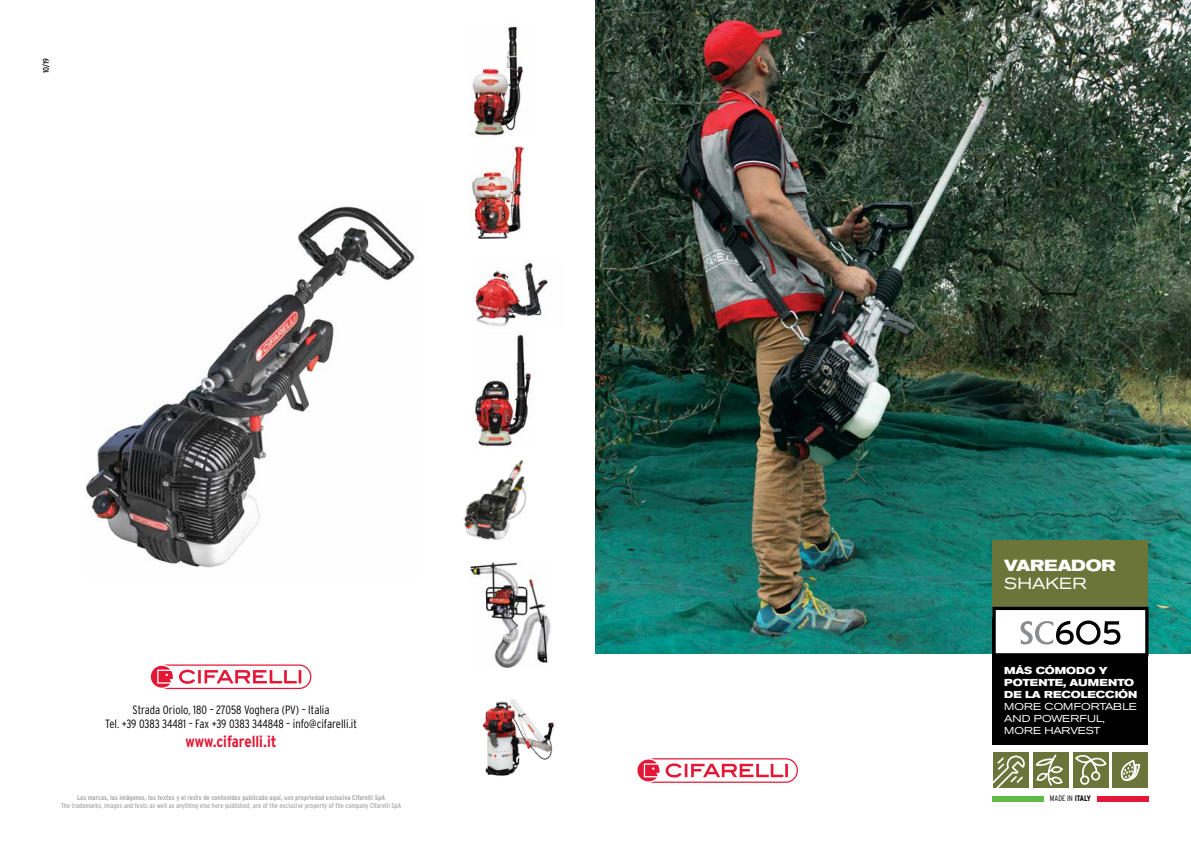
<style>
.page{position:relative;width:1191px;height:842px;background:#fff}
.page>*{position:absolute;margin:0;border:0;box-sizing:border-box;transform-origin:0 0}
.t1{font:700 condensed 16px "Interstate";color:#e31837}
.t2{font:700 expanded 16px "Akzidenz Grotesk BE";letter-spacing:-.01em;color:#fff}
.t3{font:expanded 16px "Akzidenz Grotesk BE";letter-spacing:.02em;color:#fff}
.t4{font:300 condensed 12px/14.4px "Interstate";color:#000;text-align:center}
.t5{font:700 expanded 10px/12px "Akzidenz Grotesk BE";color:#fff}
.t6{font:expanded 10px/12px "Akzidenz Grotesk BE";color:#fff}
.t7{font:300 condensed 8px "Interstate";color:#000}
.t8{font:condensed 8px "Interstate";color:#000}
.t9{font:condensed 7px "Interstate";color:#a7a9ac}
.t10{font:700 condensed 7px "Interstate";color:#a7a9ac}
.s1{font-weight:700}
</style>
<div class="page">
<img style="left:595px;top:0;width:596px;height:653px">
<div style="left:992px;top:619px;width:156px;height:126px;background:#000"></div>
<div style="left:992px;top:540px;width:156px;height:71px;background:#6b7439"></div>
<div style="left:994px;top:608px;width:152px;height:47px;background:#fff"></div>
<div style="left:992px;top:607px;width:156px;height:49px;border:3px solid #000"></div>
<div style="left:992px;top:796px;width:52px;height:5px;background:#62bb46"></div>
<div style="left:1096px;top:796px;width:52px;height:5px;background:#e31837"></div>
<svg style="left:637px;top:758px;width:161px;height:25px"></svg>
<svg style="left:1020px;top:620px;width:100px;height:25px"></svg>
<div style="left:1073px;top:752px;width:35px;height:36px;background:#6b7439"></div>
<svg style="left:1075px;top:755px;width:32px;height:30px"></svg>
<div style="left:993px;top:752px;width:35px;height:36px;background:#6b7439"></div>
<svg style="left:993px;top:755px;width:31px;height:32px"></svg>
<div style="left:1032px;top:752px;width:36px;height:36px;background:#6b7439"></div>
<div style="left:1112px;top:752px;width:36px;height:36px;background:#6b7439"></div>
<svg style="left:1120px;top:761px;width:21px;height:20px"></svg>
<svg style="left:1035px;top:754px;width:28px;height:32px"></svg>
<img style="left:86px;top:206px;width:329px;height:362px">
<svg style="left:151px;top:664px;width:160px;height:25px"></svg>
<img style="left:474px;top:334px;width:58px;height:114px">
<img style="left:473px;top:262px;width:75px;height:65px">
<img style="left:463px;top:459px;width:64px;height:81px">
<img style="left:470px;top:145px;width:53px;height:94px">
<img style="left:471px;top:26px;width:53px;height:111px">
<img style="left:482px;top:698px;width:72px;height:79px">
<img style="left:471px;top:562px;width:80px;height:105px">
<p class="t8" style="left:42px;top:73px;width:16px;rotate:-90deg">10/19</p>
<h2 class="t4" style="left:105px;top:702px;width:253px">Strada Oriolo, 180 – 27058 Voghera (PV) – Italia<br>Tel. +39 0383 34481 – Fax +39 0383 344848 – info@cifarelli.it</h2>
<h1 class="t1" style="left:185px;top:732px;width:93px">www.cifarelli.it</h1>
<p class="t10" style="left:77px;top:793px;width:309px">Las marcas, las imágenes, los textos y el resto de contenidos publicado aquí, son propriedad exclusiva Cifarelli SpA</p>
<p class="t9" style="left:61px;top:802px;width:341px">The trademarks, images and texts as well as anything else here published, are of the exclusive property of the company Cifarelli SpA</p>
<h1 class="t2" style="left:1004px;top:556px;width:113px">VAREADOR</h1>
<h1 class="t3" style="left:1004px;top:574px;width:84px">SHAKER</h1>
<h3 class="t5" style="left:1004px;top:664px;width:134px">MÁS CÓMODO Y<br>POTENTE, AUMENTO<br>DE LA RECOLECCIÓN</h3>
<h3 class="t6" style="left:1004px;top:700px;width:134px">MORE COMFORTABLE<br>AND POWERFUL,<br>MORE HARVEST</h3>
<p class="t7" style="left:1049px;top:794px;width:43px">MADE IN <span class="s1">ITALY</span></p>
</div>
